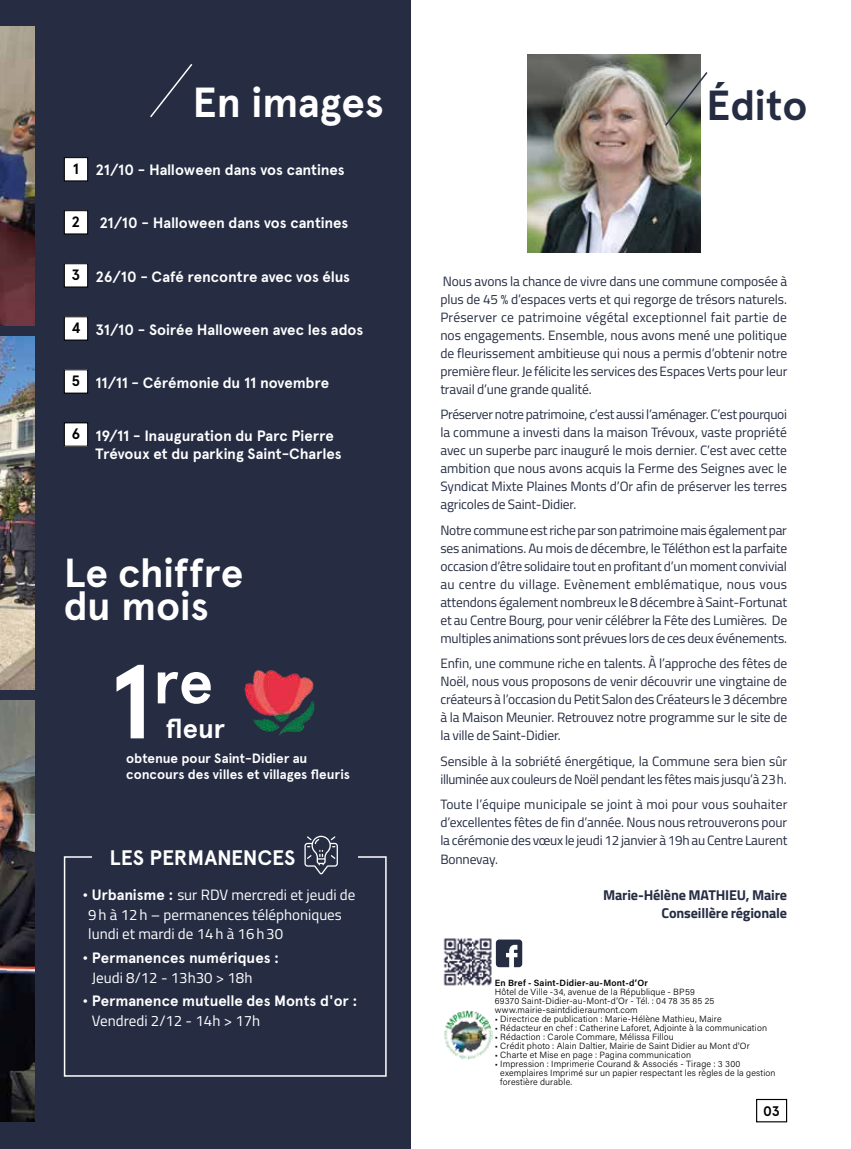
<style>
.page{position:relative;width:851px;height:1149px;background:#fff}
.page>*{position:absolute;margin:0;border:0;box-sizing:border-box;transform-origin:0 0}
.t1{font:61.2px "Apercu Bold Pro";color:#fff}
.t2{font:42px "Apercu Bold Pro";color:#fff}
.t3{font:42px "Apercu Bold Pro";letter-spacing:-.005em;color:#262d43}
.t4{font:40.5px/33px "Apercu Bold Pro";letter-spacing:-.005em;color:#fff}
.t5{font:27.3px "Apercu Bold Pro";color:#fff}
.t6{font:21px "Apercu Bold Pro";letter-spacing:-.005em;color:#fff}
.t7{font:15px/18px "Apercu Bold Pro";letter-spacing:-.005em;color:#fff}
.t8{font:15px/19.5px "Titillium Web";color:#fff}
.t9{font:15px "Apercu Bold Pro";color:#000}
.t10{font:700 14.25px/18px "Titillium Web";letter-spacing:-.01em;color:#262d43;text-align:right}
.t11{font:13.8px "Apercu Bold Pro";color:#000}
.t12{font:13.5px/18px "Titillium Web";letter-spacing:-.01em;color:#262d43;text-align:justify}
.t13{font:13.5px/16.2px "Apercu Bold Pro";letter-spacing:-.005em;color:#fff}
.t14{font:300 9px/9px "Acumin Pro";letter-spacing:.02em;color:#000}
.t15{font:600 9px "Acumin Pro";letter-spacing:.02em;color:#000}
.s1{color:#000}
.s2{font-size:105px}
.s3{font-family:"Apercu Bold Pro"}
</style>
<div class="page">
<div style="left:756px;top:1098px;width:31px;height:23px;border:1px solid #000"></div>
<div style="left:0;top:0;width:410px;height:1148px;background:#262d43"></div>
<svg style="left:150px;top:64px;width:43px;height:54px"></svg>
<div style="left:64px;top:157px;width:24px;height:24px;background:#fff"></div>
<div style="left:64px;top:157px;width:24px;height:24px;border:1px solid #000"></div>
<div style="left:64px;top:210px;width:24px;height:24px;background:#fff"></div>
<div style="left:64px;top:210px;width:24px;height:24px;border:1px solid #000"></div>
<div style="left:64px;top:263px;width:24px;height:24px;background:#fff"></div>
<div style="left:64px;top:263px;width:24px;height:24px;border:1px solid #000"></div>
<div style="left:64px;top:316px;width:24px;height:24px;background:#fff"></div>
<div style="left:64px;top:316px;width:24px;height:24px;border:1px solid #000"></div>
<div style="left:64px;top:370px;width:24px;height:23px;background:#fff"></div>
<div style="left:64px;top:369px;width:24px;height:24px;border:1px solid #000"></div>
<div style="left:64px;top:423px;width:24px;height:23px;background:#fff"></div>
<div style="left:64px;top:422px;width:24px;height:24px;border:1px solid #000"></div>
<svg style="left:496px;top:939px;width:26px;height:27px"></svg>
<img style="left:444px;top:1010px;width:48px;height:48px">
<img style="left:443px;top:938px;width:48px;height:48px">
<img style="left:527px;top:54px;width:173px;height:198px">
<img style="left:0;top:336px;width:34px;height:353px">
<img style="left:0;top:27px;width:34px;height:298px">
<img style="left:0;top:700px;width:34px;height:421px">
<div style="left:64px;top:856px;width:322px;height:220px;border:2px solid #fff"></div>
<div style="left:92px;top:841px;width:266px;height:32px;background:#262d43"></div>
<svg style="left:304px;top:835px;width:34px;height:39px"></svg>
<svg style="left:663px;top:70px;width:45px;height:57px;background:#798274"></svg>
<img style="left:244px;top:670px;width:71px;height:65px">
<h2 class="t2" style="left:192px;top:71px;width:193px">En images</h2>
<p class="t7" style="left:73px;top:161px;width:273px"><span class="s1">1</span> 21/10 - Halloween dans vos cantines</p>
<p class="t9" style="left:72px;top:210px;width:10px">2</p>
<p class="t7" style="left:99px;top:214px;width:250px">21/10 - Halloween dans vos cantines</p>
<p class="t7" style="left:72px;top:267px;width:280px"><span class="s1">3</span> 26/10 - Café rencontre avec vos élus</p>
<p class="t7" style="left:71px;top:320px;width:293px"><span class="s1">4</span> 31/10 - Soirée Halloween avec les ados</p>
<p class="t7" style="left:72px;top:373px;width:259px"><span class="s1">5</span> 11/11 - Cérémonie du 11 novembre</p>
<p class="t7" style="left:96px;top:426px;width:247px;text-indent:-24px"><span class="s1">6</span> 19/11 - Inauguration du Parc Pierre<br>Trévoux et du parking Saint-Charles</p>
<h3 class="t4" style="left:64px;top:555px;width:181px">Le chiffre du mois</h3>
<h1 class="t1" style="left:109px;top:635px;width:105px"><span class="s2">1</span>re</h1>
<p class="t13" style="left:126px;top:749px;width:225px">obtenue pour Saint-Didier au concours des villes et villages fleuris</p>
<h3 class="t5" style="left:166px;top:707px;width:61px">fleur</h3>
<h3 class="t6" style="left:109px;top:841px;width:188px">LES PERMANENCES</h3>
<p class="t8" style="left:88px;top:884px;width:269px;text-indent:-6px"><span class="s3">• Urbanisme :</span> sur RDV mercredi et jeudi de<br>9h à 12h – permanences téléphoniques lundi et mardi de 14h à 16h30</p>
<p class="t7" style="left:82px;top:948px;width:198px">• Permanences numériques :</p>
<p class="t8" style="left:92px;top:966px;width:162px">Jeudi 8/12 - 13h30 &gt; 18h</p>
<p class="t7" style="left:82px;top:991px;width:277px">• Permanence mutuelle des Monts d'or :</p>
<p class="t8" style="left:92px;top:1009px;width:170px">Vendredi 2/12 - 14h &gt; 17h</p>
<h2 class="t3" style="left:706px;top:73px;width:103px">Édito</h2>
<p class="t12" style="left:440px;top:271px;width:348px">Nous avons la chance de vivre dans une commune composée à plus de 45 % d’espaces verts et qui regorge de trésors naturels.<br>Préserver ce patrimoine végétal exceptionnel fait partie de nos engagements. Ensemble, nous avons mené une politique de fleurissement ambitieuse qui nous a permis d’obtenir notre première fleur. Je félicite les services des Espaces Verts pour leur travail d’une grande qualité.</p>
<p class="t12" style="left:440px;top:404px;width:348px">Préserver notre patrimoine, c’est aussi l’aménager. C’est pourquoi la commune a investi dans la maison Trévoux, vaste propriété avec un superbe parc inauguré le mois dernier. C’est avec cette ambition que nous avons acquis la Ferme des Seignes avec le Syndicat Mixte Plaines Monts d’Or afin de préserver les terres agricoles de Saint-Didier.</p>
<p class="t12" style="left:440px;top:520px;width:348px">Notre commune est riche par son patrimoine mais également par ses animations. Au mois de décembre, le Téléthon est la parfaite occasion d’être solidaire tout en profitant d’un moment convivial au centre du village. Evènement emblématique, nous vous attendons également nombreux le 8 décembre à Saint-Fortunat et au Centre Bourg, pour venir célébrer la Fête des Lumières. De multiples animations sont prévues lors de ces deux événements.</p>
<p class="t12" style="left:440px;top:653px;width:348px">Enfin, une commune riche en talents. À l’approche des fêtes de Noël, nous vous proposons de venir découvrir une vingtaine de créateurs à l’occasion du Petit Salon des Créateurs le 3 décembre à la Maison Meunier. Retrouvez notre programme sur le site de la ville de Saint-Didier.</p>
<p class="t12" style="left:440px;top:751px;width:348px">Sensible à la sobriété énergétique, la Commune sera bien sûr illuminée aux couleurs de Noël pendant les fêtes mais jusqu’à 23h.</p>
<p class="t12" style="left:440px;top:794px;width:348px">Toute l’équipe municipale se joint à moi pour vous souhaiter d’excellentes fêtes de fin d’année. Nous nous retrouverons pour la cérémonie des vœux le jeudi 12 janvier à 19h au Centre Laurent Bonnevay.</p>
<p class="t10" style="left:603px;top:884px;width:185px">Marie-Hélène MATHIEU, Maire<br>Conseillère régionale</p>
<p class="t15" style="left:494px;top:976px;width:155px">En Bref - Saint-Didier-au-Mont-d’Or</p>
<p class="t14" style="left:494px;top:986px;width:221px">Hôtel de Ville -34, avenue de la République - BP59<br>69370 Saint-Didier-au-Mont-d’Or - Tél. : 04 78 35 85 25 www.mairie-saintdidieraumont.com</p>
<p class="t14" style="left:494px;top:1013px;width:228px">• Directrice de publication : Marie-Hélène Mathieu, Maire</p>
<p class="t14" style="left:494px;top:1022px;width:274px">• Rédacteur en chef : Catherine Laforet, Adjointe à la communication</p>
<p class="t14" style="left:494px;top:1031px;width:180px">• Rédaction : Carole Commare, Mélissa Fillou</p>
<p class="t14" style="left:494px;top:1040px;width:256px">• Crédit photo : Alain Daltier, Mairie de Saint Didier au Mont d'Or</p>
<p class="t14" style="left:494px;top:1049px;width:198px">• Charte et Mise en page : Pagina communication</p>
<p class="t14" style="left:500px;top:1058px;width:277px;text-indent:-6px">• Impression : Imprimerie Courand &amp; Associés - Tirage : 3 300 exemplaires Imprimé sur un papier respectant les règles de la gestion forestière durable.</p>
<p class="t11" style="left:763px;top:1099px;width:18px">03</p>
</div>
